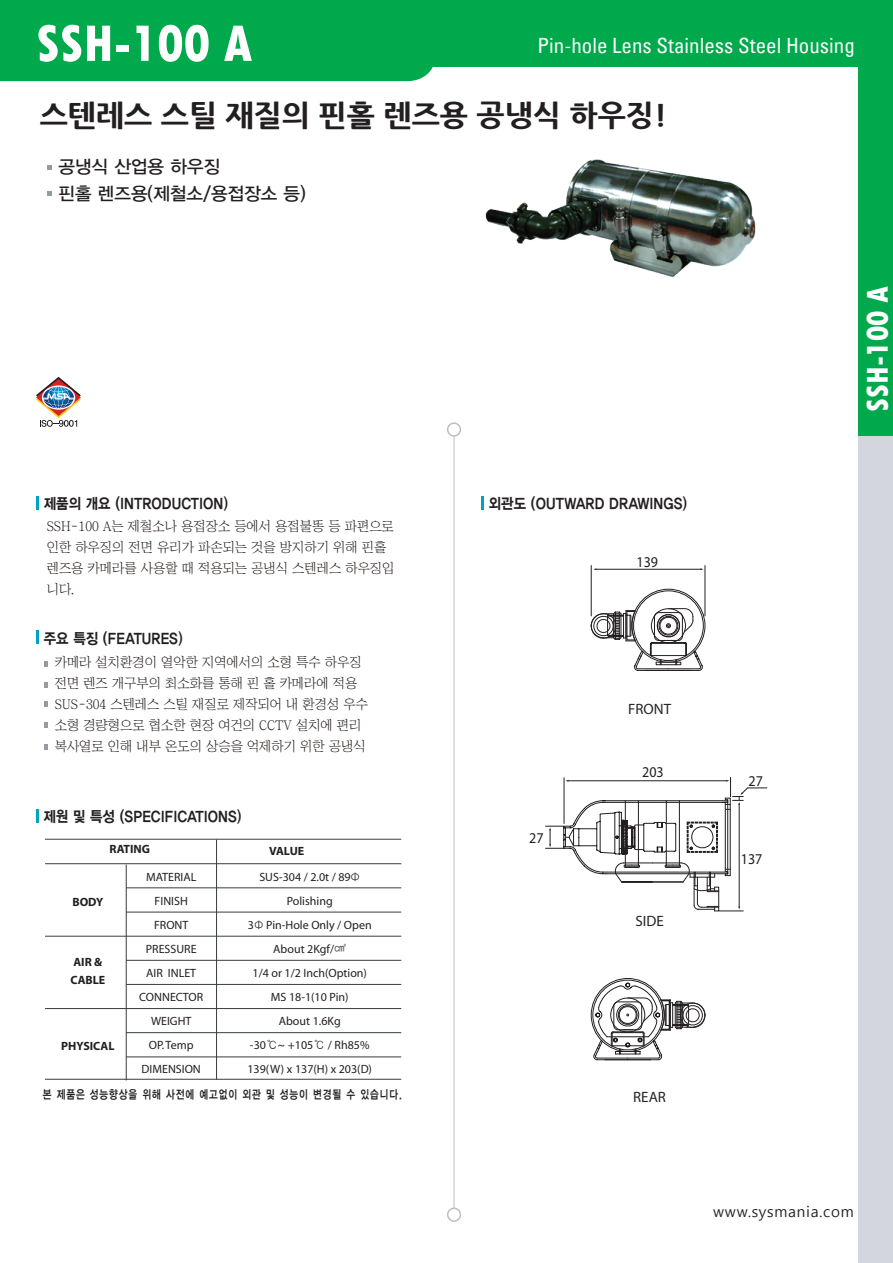
<style>
.page{position:relative;width:893px;height:1263px;background:#fff}
.page>*{position:absolute;margin:0;border:0;box-sizing:border-box;transform-origin:0 0}
.t1{font:800 condensed 54px "Tw Cen";color:#fff}
.t2{font:800 condensed 31.5px "Tw Cen";color:#fff}
.t3{font:800 30px "Nanum Gothic";color:#231f20}
.t4{font:21px "Univecon";color:#fbfcfc}
.t5{font:18px/27px "YDIYGO330";color:#231f20}
.t6{font:15px "YDIYGO350";color:#231f20;scale:.9 1}
.t7{font:15px "Malgun Gothic";letter-spacing:.05em;color:#231f20}
.t8{font:15px "Myriad";color:#262425}
.t9{font:15px "Myriad";color:#231f20;scale:.93 1}
.t10{font:13.5px/21px "Chosunilbo NM";color:#201814}
.t11{font:12px/24px "Myriad";color:#231f20;text-align:center}
.t12{font:12px "YDIYGO340";letter-spacing:.1em;color:#231f20;scale:.79 1}
.t13{font:700 12px/18px "Myriad";color:#231f20}
.s1{font-weight:700}
.s2{font-family:"Gulim"}
</style>
<div class="page">
<svg style="left:44px;top:661px;width:4px;height:5px"></svg>
<svg style="left:44px;top:682px;width:4px;height:5px"></svg>
<svg style="left:44px;top:702px;width:4px;height:5px"></svg>
<svg style="left:44px;top:723px;width:4px;height:5px"></svg>
<svg style="left:44px;top:744px;width:4px;height:5px"></svg>
<hr style="left:36px;top:809px;width:3px;height:14px;background:#00a1c3">
<hr style="left:36px;top:496px;width:3px;height:14px;background:#00a1c3">
<hr style="left:36px;top:630px;width:3px;height:14px;background:#00a1c3">
<hr style="left:481px;top:496px;width:3px;height:14px;background:#00a1c3">
<div style="left:858px;top:436px;width:35px;height:827px;background:#d3d6dc"></div>
<div style="left:0;top:66px;width:435px;height:15px;background:#00aa4c"></div>
<div style="left:0;top:0;width:892px;height:66px;background:#00aa4c"></div>
<div style="left:858px;top:1px;width:35px;height:435px;background:#00aa4c"></div>
<hr style="left:454px;top:436px;width:1px;height:772px;background:#b9bfc6">
<div style="left:447px;top:422px;width:14px;height:15px;border:2px solid #b9bfc6;border-radius:50%"></div>
<div style="left:447px;top:1207px;width:14px;height:15px;border:2px solid #b9bfc6;border-radius:50%"></div>
<svg style="left:36px;top:377px;width:45px;height:50px"></svg>
<svg style="left:47px;top:165px;width:4px;height:5px"></svg>
<svg style="left:47px;top:191px;width:4px;height:4px"></svg>
<img style="left:485px;top:159px;width:271px;height:118px">
<hr style="left:126px;top:1056px;width:275px;height:1px;background:#383d40">
<hr style="left:126px;top:1032px;width:275px;height:1px;background:#383d40">
<hr style="left:45px;top:1008px;width:356px;height:1px;background:#383d40">
<hr style="left:126px;top:984px;width:275px;height:1px;background:#383d40">
<hr style="left:126px;top:960px;width:275px;height:1px;background:#383d40">
<hr style="left:45px;top:936px;width:356px;height:1px;background:#383d40">
<hr style="left:126px;top:912px;width:275px;height:1px;background:#383d40">
<hr style="left:126px;top:887px;width:275px;height:1px;background:#383d40">
<hr style="left:45px;top:863px;width:356px;height:1px;background:#383d40">
<hr style="left:216px;top:839px;width:1px;height:240px;background:#383d40">
<hr style="left:126px;top:865px;width:1px;height:215px;background:#383d40">
<hr style="left:45px;top:1079px;width:356px;height:1px;background:#383d40">
<hr style="left:45px;top:839px;width:356px;height:1px;background:#383d40">
<svg style="left:593px;top:982px;width:113px;height:78px"></svg>
<hr style="left:705px;top:565px;width:1px;height:51px;background:#231f20">
<hr style="left:591px;top:565px;width:1px;height:51px;background:#231f20">
<svg style="left:590px;top:603px;width:113px;height:68px"></svg>
<hr style="left:596px;top:569px;width:105px;height:1px;background:#231f20">
<svg style="left:545px;top:777px;width:222px;height:135px"></svg>
<h1 class="t1" style="left:36px;top:12px;width:218px">SSH-100 A</h1>
<h3 class="t4" style="left:537px;top:32px;width:319px">Pin-hole Lens Stainless Steel Housing</h3>
<h3 class="t3" style="left:40px;top:99px;width:629px">스텐레스 스틸 재질의 핀홀 렌즈용 공냉식 하우징!</h3>
<h3 class="t5" style="left:58px;top:153px;width:249px">공냉식 산업용 하우징<br>핀홀 렌즈용(제철소/용접장소 등)</h3>
<h2 class="t2" style="left:859px;top:412px;width:128px;rotate:-90deg">SSH-100 A</h2>
<p class="t6" style="left:44px;top:496px;width:206px">제품의 개요 (INTRODUCTION)</p>
<p class="t10" style="left:47px;top:516px;width:349px">SSH-100 A는 제철소나 용접장소 등에서 용접불똥 등 파편으로 인한 하우징의 전면 유리가 파손되는 것을 방지하기 위해 핀홀 렌즈용 카메라를 사용할 때 적용되는 공냉식 스텐레스 하우징입 니다.</p>
<p class="t6" style="left:44px;top:630px;width:156px">주요 특징 (FEATURES)</p>
<p class="t10" style="left:55px;top:652px;width:315px">카메라 설치환경이 열악한 지역에서의 소형 특수 하우징 전면 렌즈 개구부의 최소화를 통해 핀 홀 카메라에 적용<br>SUS-304 스텐레스 스틸 재질로 제작되어 내 환경성 우수 소형 경량형으로 협소한 현장 여건의 CCTV 설치에 편리 복사열로 인해 내부 온도의 상승을 억제하기 위한 공냉식</p>
<p class="t6" style="left:43px;top:809px;width:222px">제원 및 특성 (SPECIFICATIONS)</p>
<p class="t13" style="left:110px;top:840px;width:42px">RATING</p>
<p class="t11" style="left:259px;top:839px;width:102px;line-height:25.5px;text-align:left;text-indent:10px"><span class="s1">VALUE<br></span>SUS-304 / 2.0t / 89<span class="s2">Φ</span></p>
<p class="t11" style="left:247px;top:889px;width:126px">Polishing<br>3<span class="s2">Φ</span> Pin-Hole Only / Open<br>About 2Kgf/<span class="s2">㎠<br></span>1/4 or 1/2 Inch(Option)<br>MS 18-1(10 Pin)<br>About 1.6Kg<br>-30<span class="s2">℃</span>~ +105<span class="s2">℃</span> / Rh85%<br>139(W) x 137(H) x 203(D)</p>
<p class="t11" style="left:139px;top:865px;width:65px">MATERIAL<br>FINISH<br>FRONT<br>PRESSURE<br>AIR INLET<br>CONNECTOR<br>WEIGHT<br>OP. Temp<br>DIMENSION</p>
<p class="t13" style="left:72px;top:893px;width:32px">BODY</p>
<p class="t13" style="left:70px;top:953px;width:36px">AIR &amp;<br>CABLE</p>
<p class="t13" style="left:61px;top:1037px;width:55px">PHYSICAL</p>
<p class="t12" style="left:43px;top:1087px;width:456px">본 제품은 성능향상을 위해 사전에 예고없이 외관 및 성능이 변경될 수 있습니다.</p>
<p class="t6" style="left:489px;top:496px;width:222px">외관도 (OUTWARD DRAWINGS)</p>
<p class="t9" style="left:636px;top:555px;width:25px">139</p>
<p class="t8" style="left:628px;top:702px;width:45px">FRONT</p>
<p class="t9" style="left:529px;top:830px;width:17px">27</p>
<p class="t9" style="left:642px;top:765px;width:25px">203</p>
<p class="t8" style="left:635px;top:914px;width:30px">SIDE</p>
<p class="t9" style="left:749px;top:774px;width:17px">27</p>
<p class="t9" style="left:741px;top:851px;width:25px">137</p>
<p class="t8" style="left:633px;top:1090px;width:34px">REAR</p>
<p class="t7" style="left:713px;top:1203px;width:142px">www.sysmania.com</p>
</div>
